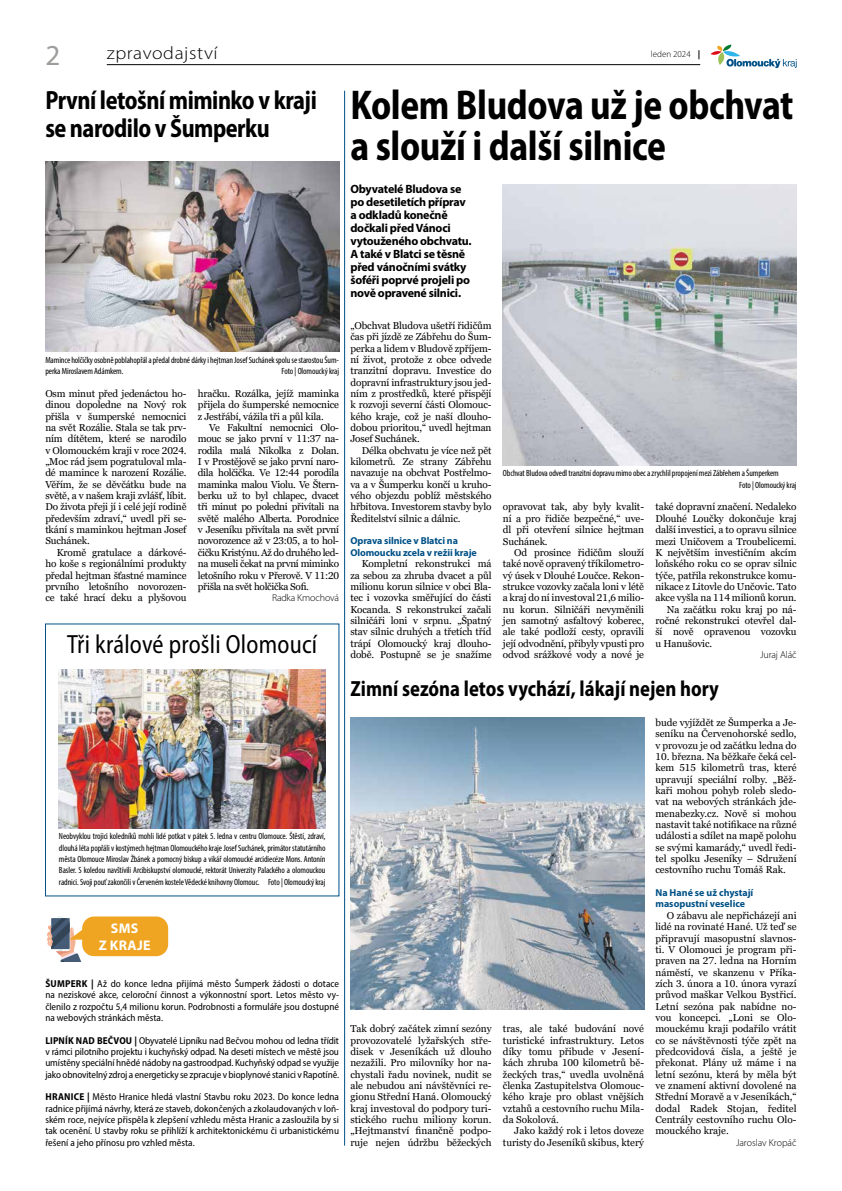
<style>
.page{position:relative;width:842px;height:1191px;background:#fff}
.page>*{position:absolute;margin:0;border:0;box-sizing:border-box;transform-origin:0 0}
.t1{font:700 semi-condensed 41.8px/41px "Myriad Pro";letter-spacing:-.01em;color:#000;scale:.91 1}
.t2{font:29px "Myriad Pro";color:#9d9d9c}
.t3{font:700 semi-condensed 26.4px/28px "Myriad Pro";letter-spacing:-.02em;color:#000;scale:.91 1}
.t4{font:semi-condensed 26.4px "Myriad Pro";letter-spacing:.01em;color:#000;scale:.91 1}
.t5{font:700 semi-condensed 22px "Myriad Pro";color:#000;scale:.91 1}
.t6{font:300 18px "Myriad Pro";letter-spacing:.03em;color:#000;scale:1.1 1}
.t7{font:700 14px/16.8px "Myriad Pro";letter-spacing:.02em;color:#fff;text-align:center}
.t8{font:700 12px/13px "Myriad Pro";letter-spacing:-.02em;color:#000}
.t9{font:10px/11.3px "Georgia Pro";letter-spacing:-.01em;color:#000;text-align:justify}
.t10{font:semi-condensed 10px/11.3px "Myriad Pro";color:#000;text-align:justify}
.t11{font:700 10px/11.3px "Myriad Pro";letter-spacing:-.01em;color:#005187}
.t12{font:300 10px "Myriad Pro";letter-spacing:-.01em;color:#000}
.t13{font:condensed 9px/11.3px "Myriad Pro";letter-spacing:-.01em;color:#000}
.t14{font:300 9px "Myriad Pro";color:#000}
.s1{font-weight:700}
</style>
<div class="page">
<hr style="left:107px;top:64px;width:593px;height:1px;background:#000">
<svg style="left:711px;top:44px;width:86px;height:24px"></svg>
<hr style="left:344px;top:91px;width:1px;height:1054px;background:#005187">
<div style="left:82px;top:916px;width:86px;height:40px;background:#efa522;border-radius:12px"></div>
<svg style="left:47px;top:916px;width:39px;height:46px"></svg>
<img style="left:45px;top:162px;width:294px;height:189px">
<img style="left:503px;top:184px;width:294px;height:281px">
<img style="left:350px;top:718px;width:294px;height:291px">
<img style="left:59px;top:669px;width:266px;height:159px">
<h2 class="t2" style="left:45px;top:37px;width:16px">2</h2>
<h3 class="t6" style="left:107px;top:42px;width:102px">zpravodajství</h3>
<p class="t14" style="left:651px;top:48px;width:51px">leden 2024 <span class="s1">|</span></p>
<h3 class="t3" style="left:45px;top:85px;width:300px">První letošní miminko v kraji se narodilo v Šumperku</h3>
<p class="t13" style="left:45px;top:354px;width:295px">Mamince holčičky osobně poblahopřál a předal drobné dárky i hejtman Josef Suchánek spolu se starostou Šum&shy;perka Miroslavem Adámkem.</p>
<p class="t13" style="left:282px;top:365px;width:59px">Foto | Olomoucký kraj</p>
<p class="t9" style="left:198px;top:388px;width:143px">hračku. Rozálka, jejíž maminka přijela do šumperské nemocnice z Jestřábí, vážila tři a půl kila.</p>
<p class="t9" style="left:198px;top:422px;width:143px;text-indent:11px">Ve Fakultní nemocnici Olo&shy;mouc se jako první v 11:37 na&shy;rodila malá Nikolka z Dolan.<br>I v Prostějově se jako první naro&shy;dila holčička. Ve 12:44 porodila maminka malou Violu. Ve Štern&shy;berku už to byl chlapec, dvacet tři minut po poledni přivítali na světě malého Alberta. Porodnice v Jeseníku přivítala na svět první novorozence až v 23:05, a to hol&shy;čičku Kristýnu. Až do druhého led&shy;na museli čekat na první miminko letošního roku v Přerově. V 11:20 přišla na svět holčička Sofi.</p>
<p class="t12" style="left:272px;top:592px;width:68px">Radka Kmochová</p>
<p class="t9" style="left:45px;top:388px;width:143px">Osm minut před jedenáctou ho&shy;dinou dopoledne na Nový rok přišla v šumperské nemocnici na svět Rozálie. Stala se tak prv&shy;ním dítětem, které se narodilo v Olomouckém kraji v roce 2024. „Moc rád jsem pogratuloval mla&shy;dé mamince k narození Rozálie.<br>Věřím, že se děvčátku bude na světě, a v našem kraji zvlášť, líbit.<br>Do života přeji jí i celé její rodině především zdraví,“ uvedl při se&shy;tkání s maminkou hejtman Josef Suchánek.</p>
<p class="t9" style="left:45px;top:547px;width:143px;text-indent:11px">Kromě gratulace a dárkové&shy;ho koše s regionálními produkty předal hejtman šťastné mamince prvního letošního novorozen&shy;ce také hrací deku a plyšovou</p>
<h3 class="t4" style="left:67px;top:628px;width:276px">Tři králové prošli Olomoucí</h3>
<p class="t13" style="left:59px;top:830px;width:268px;text-align:justify">Neobvyklou trojici koledníků mohli lidé potkat v pátek 5. ledna v centru Olomouce. Štěstí, zdraví, dlouhá léta popřáli v kostýmech hejtman Olomouckého kraje Josef Suchánek, primátor statutárního města Olomouce Miroslav Žbánek a pomocný biskup a vikář olomoucké arcidiecéze Mons. Antonín Basler. S koledou navštívili Arcibiskupství olomoucké, rektorát Univerzity Palackého a olomouckou radnici. Svoji pouť zakončili v Červeném kostele Vědecké knihovny Olomouc. Foto | Olomoucký kraj</p>
<h3 class="t7" style="left:99px;top:919px;width:53px">SMS<br>Z KRAJE</h3>
<p class="t10" style="left:45px;top:977px;width:295px"><span class="s1">ŠUMPERK |</span> Až do konce ledna přijímá město Šumperk žádosti o dotace na neziskové akce, celoroční činnost a výkonnostní sport. Letos město vy&shy;členilo z rozpočtu 5,4 milionu korun. Podrobnosti a formuláře jsou dostupné na webových stránkách města.</p>
<p class="t10" style="left:45px;top:1034px;width:295px"><span class="s1">LIPNÍK NAD BEČVOU |</span> Obyvatelé Lipníku nad Bečvou mohou od ledna třídit v rámci pilotního projektu i kuchyňský odpad. Na deseti místech ve městě jsou umístěny speciální hnědé nádoby na gastroodpad. Kuchyňský odpad se využije jako obnovitelný zdroj a energeticky se zpracuje v bioplynové stanici v Rapotíně.</p>
<p class="t10" style="left:45px;top:1091px;width:295px"><span class="s1">HRANICE |</span> Město Hranice hledá vlastní Stavbu roku 2023. Do konce ledna radnice přijímá návrhy, která ze staveb, dokončených a zkolaudovaných v loň&shy;ském roce, nejvíce přispěla k zlepšení vzhledu města Hranic a zasloužila by si tak ocenění. U stavby roku se přihlíží k architektonickému či urbanistickému řešení a jeho přínosu pro vzhled města.</p>
<h1 class="t1" style="left:350px;top:83px;width:488px">Kolem Bludova už je obchvat a slouží i další silnice</h1>
<p class="t8" style="left:350px;top:182px;width:123px">Obyvatelé Bludova se po desetiletích příprav a odkladů konečně dočkali před Vánoci vytouženého obchvatu.<br>A také v Blatci se těsně před vánočními svátky šoféři poprvé projeli po nově opravené silnici.</p>
<p class="t9" style="left:350px;top:320px;width:143px">„Obchvat Bludova ušetří řidičům čas při jízdě ze Zábřehu do Šum&shy;perka a lidem v Bludově zpříjem&shy;ní život, protože z obce odvede tranzitní dopravu. Investice do dopravní infrastruktury jsou jed&shy;ním z prostředků, které přispějí k rozvoji severní části Olomouc&shy;kého kraje, což je naší dlouho&shy;dobou prioritou,“ uvedl hejtman Josef Suchánek.</p>
<p class="t9" style="left:350px;top:445px;width:143px;text-indent:11px">Délka obchvatu je více než pět kilometrů. Ze strany Zábřehu navazuje na obchvat Postřelmo&shy;va a v Šumperku končí u kruho&shy;vého objezdu poblíž městského hřbitova. Investorem stavby bylo Ředitelství silnic a dálnic.</p>
<p class="t11" style="left:350px;top:535px;width:128px">Oprava silnice v Blatci na<br>Olomoucku zcela v režii kraje</p>
<p class="t9" style="left:350px;top:558px;width:143px;text-indent:11px">Kompletní rekonstrukci má za sebou za zhruba dvacet a půl milionu korun silnice v obci Bla&shy;tec i vozovka směřující do části Kocanda. S rekonstrukcí začali silničáři loni v srpnu. „Špatný stav silnic druhých a třetích tříd trápí Olomoucký kraj dlouho&shy;době. Postupně se je snažíme</p>
<p class="t13" style="left:739px;top:467px;width:59px;text-indent:-236px">Obchvat Bludova odvedl tranzitní dopravu mimo obec a zrychlil propojení mezi Zábřehem a Šumperkem<br>Foto | Olomoucký kraj</p>
<p class="t9" style="left:503px;top:502px;width:143px">opravovat tak, aby byly kvalit&shy;ní a pro řidiče bezpečné,“ uve&shy;dl při otevření silnice hejtman Suchánek.</p>
<p class="t9" style="left:503px;top:547px;width:143px;text-indent:11px">Od prosince řidičům slouží také nově opravený tříkilometro&shy;vý úsek v Dlouhé Loučce. Rekon&shy;strukce vozovky začala loni v létě a kraj do ní investoval 21,6 milio&shy;nu korun. Silničáři nevyměnili jen samotný asfaltový koberec, ale také podloží cesty, opravili její odvodnění, přibyly vpusti pro odvod srážkové vody a nové je</p>
<p class="t9" style="left:655px;top:502px;width:143px">také dopravní značení. Nedaleko</p>
<p class="t9" style="left:655px;top:513px;width:143px">Dlouhé Loučky dokončuje kraj</p>
<p class="t9" style="left:655px;top:524px;width:143px">další investici, a to opravu silnice</p>
<p class="t9" style="left:655px;top:536px;width:143px">mezi Uničovem a Troubelicemi.</p>
<p class="t9" style="left:655px;top:547px;width:143px">K největším investičním akcím</p>
<p class="t9" style="left:655px;top:558px;width:143px">loňského roku co se oprav silnic</p>
<p class="t9" style="left:655px;top:570px;width:143px">týče, patřila rekonstrukce komu-</p>
<p class="t9" style="left:655px;top:581px;width:143px">nikace z Litovle do Unčovic. Tato</p>
<p class="t9" style="left:655px;top:592px;width:143px">akce vyšla na 114 milionů korun.</p>
<p class="t9" style="left:667px;top:604px;width:131px">Na začátku roku kraj po ná-</p>
<p class="t9" style="left:655px;top:615px;width:143px">ročné rekonstrukci otevřel dal-</p>
<p class="t9" style="left:655px;top:626px;width:143px">ší nově opravenou vozovku</p>
<p class="t9" style="left:655px;top:638px;width:58px">u Hanušovic.</p>
<p class="t12" style="left:760px;top:648px;width:38px">Juraj Aláč</p>
<h3 class="t5" style="left:350px;top:674px;width:406px">Zimní sezóna letos vychází, lákají nejen hory</h3>
<p class="t9" style="left:350px;top:1023px;width:143px">Tak dobrý začátek zimní sezóny provozovatelé lyžařských stře&shy;disek v Jeseníkách už dlouho nezažili. Pro milovníky hor na&shy;chystali řadu novinek, nudit se ale nebudou ani návštěvníci re&shy;gionu Střední Haná. Olomoucký kraj investoval do podpory turi&shy;stického ruchu miliony korun. „Hejtmanství finančně podpo&shy;ruje nejen údržbu běžeckých</p>
<p class="t9" style="left:503px;top:1023px;width:143px">tras, ale také budování nové turistické infrastruktury. Letos díky tomu přibude v Jesení&shy;kách zhruba 100 kilometrů bě&shy;žeckých tras,“ uvedla uvolněná členka Zastupitelstva Olomouc&shy;kého kraje pro oblast vnějších vztahů a cestovního ruchu Mila&shy;da Sokolová.</p>
<p class="t9" style="left:503px;top:1125px;width:143px;text-align:right">Jako každý rok i letos doveze turisty do Jeseníků skibus, který</p>
<p class="t9" style="left:655px;top:717px;width:143px">bude vyjíždět ze Šumperka a Je&shy;seníku na Červenohorské sedlo, v provozu je od začátku ledna do</p>
<p class="t9" style="left:655px;top:751px;width:143px">10. března. Na běžkaře čeká cel&shy;kem 515 kilometrů tras, které upravují speciální rolby. „Běž&shy;kaři mohou pohyb roleb sledo&shy;vat na webových stránkách jde&shy;menabezky.cz. Nově si mohou nastavit také notifikace na různé události a sdílet na mapě polohu se svými kamarády,“ uvedl ředi&shy;tel spolku Jeseníky – Sdružení cestovního ruchu Tomáš Rak.</p>
<p class="t11" style="left:655px;top:886px;width:99px">Na Hané se už chystají masopustní veselice</p>
<p class="t9" style="left:655px;top:910px;width:143px;text-indent:11px">O zábavu ale nepřicházejí ani lidé na rovinaté Hané. Už teď se připravují masopustní slavnos&shy;ti. V Olomouci je program při&shy;praven na 27. ledna na Horním náměstí, ve skanzenu v Příka&shy;zích 3. února a 10. února vyrazí průvod maškar Velkou Bystřicí.<br>Letní sezóna pak nabídne no&shy;vou koncepci. „Loni se Olo&shy;mouckému kraji podařilo vrátit co se návštěvnosti týče zpět na předcovidová čísla, a ještě je překonat. Plány už máme i na letní sezónu, která by měla být ve znamení aktivní dovolené na Střední Moravě a v Jeseníkách,“ dodal Radek Stojan, ředitel Centrály cestovního ruchu Olo&shy;mouckého kraje.</p>
<p class="t12" style="left:736px;top:1136px;width:62px">Jaroslav Kropáč</p>
</div>
